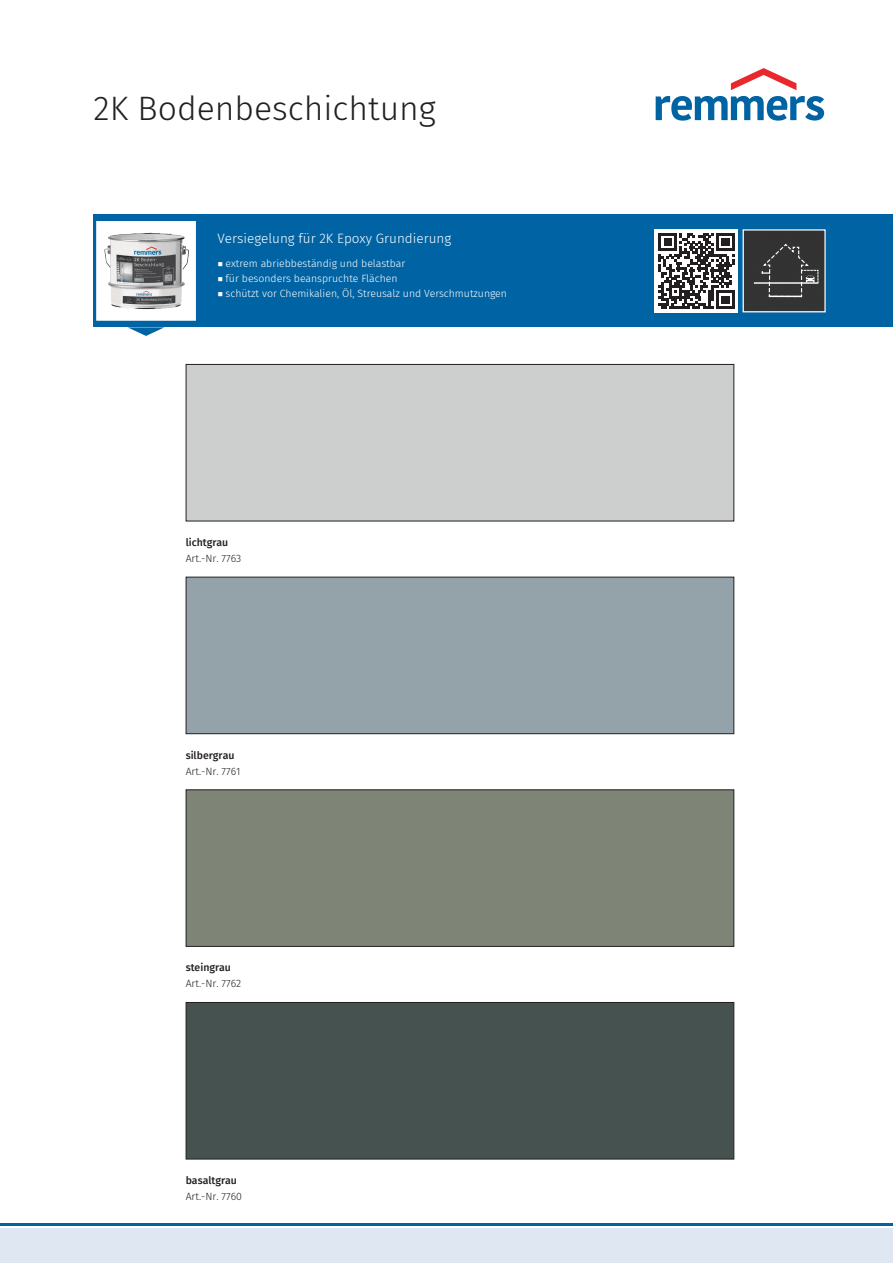
<style>
.page{position:relative;width:893px;height:1263px;background:#fff}
.page>*{position:absolute;margin:0;border:0;box-sizing:border-box;transform-origin:0 0}
.t1{font:300 33.75px "Fira Sans";color:#231f20}
.t2{font:300 13.5px "Fira Sans";color:#fff}
.t3{font:300 10.5px "Fira Sans";color:#fff}
.t4{font:300 10.5px "Fira Sans";color:#231f20}
.t5{font:500 10.5px "Fira Sans";color:#231f20}
</style>
<div class="page">
<svg style="left:656px;top:96px;width:168px;height:25px"></svg>
<svg style="left:731px;top:68px;width:65px;height:22px"></svg>
<hr style="left:0;top:1223px;width:893px;height:3px;background:#0063a4">
<div style="left:0;top:1228px;width:893px;height:35px;background:#dfe7f2"></div>
<div style="left:94px;top:214px;width:799px;height:113px;background:#0063a4"></div>
<svg style="left:128px;top:327px;width:36px;height:9px"></svg>
<div style="left:745px;top:231px;width:79px;height:79px;background:#343334"></div>
<div style="left:743px;top:229px;width:83px;height:83px;border:1px solid #fff"></div>
<img style="left:98px;top:222px;width:97px;height:97px">
<div style="left:94px;top:218px;width:105px;height:105px;border:3px solid #0063a4"></div>
<hr style="left:754px;top:282px;width:64px;height:2px;background:#fff">
<svg style="left:761px;top:243px;width:58px;height:55px;background:#454445"></svg>
<hr style="left:769px;top:296px;width:33px;height:1px;background:#fff">
<div style="left:186px;top:364px;width:548px;height:157px;background:#cdcfcf;border:1px solid #231f20"></div>
<div style="left:186px;top:577px;width:548px;height:157px;background:#94a2aa;border:1px solid #231f20"></div>
<div style="left:186px;top:789px;width:548px;height:158px;background:#7f8576;border:1px solid #231f20"></div>
<div style="left:186px;top:1002px;width:548px;height:157px;background:#455250;border:1px solid #231f20"></div>
<div style="left:655px;top:229px;width:83px;height:83px;background:#fff"></div>
<svg style="left:658px;top:233px;width:76px;height:76px"></svg>
<h1 class="t1" style="left:94px;top:84px;width:344px">2K Bodenbeschichtung</h1>
<p class="t2" style="left:218px;top:229px;width:235px">Versiegelung für 2K Epoxy Grundierung</p>
<p class="t3" style="left:218px;top:256px;width:189px">○ extrem abriebbeständig und belastbar</p>
<p class="t3" style="left:218px;top:271px;width:182px">○ für besonders beanspruchte Flächen</p>
<p class="t3" style="left:218px;top:286px;width:291px">○ schützt vor Chemikalien, Öl, Streusalz und Verschmutzungen</p>
<p class="t5" style="left:186px;top:534px;width:44px">lichtgrau</p>
<p class="t4" style="left:186px;top:551px;width:57px">Art.-Nr. 7763</p>
<p class="t5" style="left:186px;top:747px;width:50px">silbergrau</p>
<p class="t4" style="left:186px;top:763px;width:56px">Art.-Nr. 7761</p>
<p class="t5" style="left:186px;top:959px;width:47px">steingrau</p>
<p class="t4" style="left:186px;top:976px;width:57px">Art.-Nr. 7762</p>
<p class="t5" style="left:186px;top:1172px;width:53px">basaltgrau</p>
<p class="t4" style="left:186px;top:1189px;width:58px">Art.-Nr. 7760</p>
</div>
